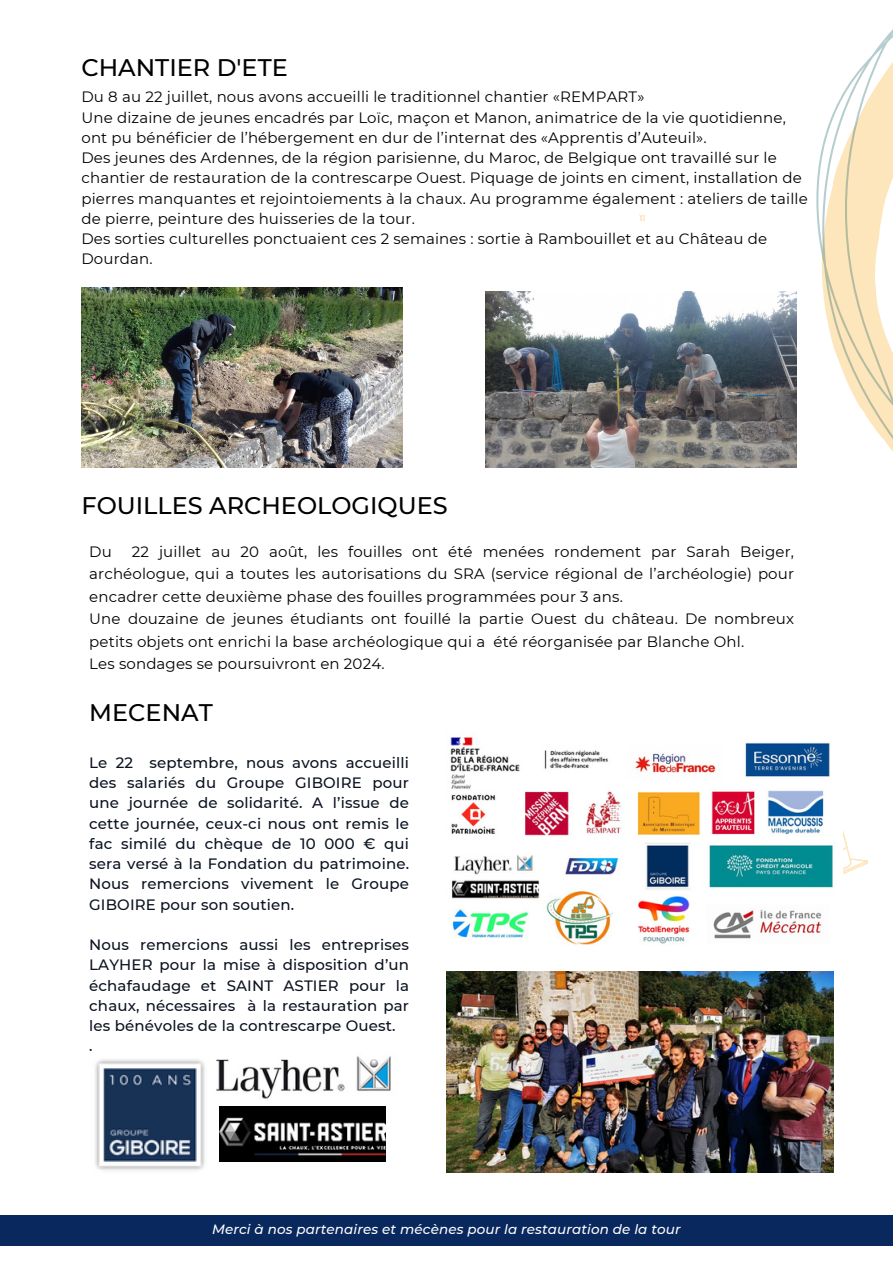
<style>
.page{position:relative;width:893px;height:1264px;background:#fff}
.page>*{position:absolute;margin:0;border:0;box-sizing:border-box;transform-origin:0 0}
.t1{font:500 24px "Montserrat";color:#000}
.t2{font:15px/20.2px "Montserrat";letter-spacing:.01em;color:#000}
.t3{font:500 15px/20.2px "Montserrat";letter-spacing:.01em;color:#0b1320;text-align:justify}
.t4{font:italic 500 13.5px "Montserrat";letter-spacing:.01em;color:#fff}
</style>
<div class="page">
<svg style="left:785px;top:30px;width:107px;height:438px"></svg>
<div style="left:0;top:1215px;width:892px;height:30px;background:#09285e"></div>
<svg style="left:639px;top:214px;width:5px;height:6px"></svg>
<svg style="left:843px;top:830px;width:24px;height:45px"></svg>
<img style="left:81px;top:287px;width:321px;height:180px">
<img style="left:485px;top:292px;width:311px;height:175px">
<img style="left:449px;top:737px;width:384px;height:208px">
<img style="left:446px;top:971px;width:387px;height:201px">
<img style="left:95px;top:1059px;width:110px;height:111px">
<img style="left:216px;top:1056px;width:175px;height:43px">
<img style="left:219px;top:1106px;width:166px;height:55px">
<p class="t1" style="left:81px;top:52px;width:208px">CHANTIER D'ETE</p>
<p class="t2" style="left:81px;top:87px;width:564px">Du 8 au 22 juillet, nous avons accueilli le traditionnel chantier «REMPART»</p>
<p class="t2" style="left:81px;top:107px;width:706px">Une dizaine de jeunes encadrés par Loïc, maçon et Manon, animatrice de la vie quotidienne, ont pu bénéficier de l’hébergement en dur de l’internat des «Apprentis d’Auteuil».</p>
<p class="t2" style="left:81px;top:148px;width:727px">Des jeunes des Ardennes, de la région parisienne, du Maroc, de Belgique ont travaillé sur le chantier de restauration de la contrescarpe Ouest. Piquage de joints en ciment, installation de pierres manquantes et rejointoiements à la chaux. Au programme également : ateliers de taille de pierre, peinture des huisseries de la tour.</p>
<p class="t2" style="left:81px;top:228px;width:687px">Des sorties culturelles ponctuaient ces 2 semaines : sortie à Rambouillet et au Château de<br>Dourdan.</p>
<p class="t1" style="left:81px;top:491px;width:367px">FOUILLES ARCHEOLOGIQUES</p>
<p class="t2" style="left:89px;top:540px;width:706px;line-height:22.5px;text-align:justify;text-indent:43px">22 juillet au 20 août, les fouilles ont été menées rondement par Sarah Beiger, archéologue, qui a toutes les autorisations du SRA (service régional de l’archéologie) pour encadrer cette deuxième phase des fouilles programmées pour 3 ans.</p>
<p class="t2" style="left:89px;top:607px;width:706px;line-height:22.5px">Une douzaine de jeunes étudiants ont fouillé la partie Ouest du château. De nombreux petits objets ont enrichi la base archéologique qui a été réorganisée par Blanche Ohl.</p>
<p class="t2" style="left:89px;top:653px;width:297px">Les sondages se poursuivront en 2024.</p>
<p class="t2" style="left:89px;top:541px;width:24px">Du</p>
<p class="t1" style="left:89px;top:697px;width:125px">MECENAT</p>
<p class="t3" style="left:89px;top:752px;width:321px">Le 22 septembre, nous avons accueilli des salariés du Groupe GIBOIRE pour une journée de solidarité. A l’issue de cette journée, ceux-ci nous ont remis le fac similé du chèque de 10 000 € qui sera versé à la Fondation du patrimoine.<br>Nous remercions vivement le Groupe GIBOIRE pour son soutien.</p>
<p class="t3" style="left:89px;top:934px;width:321px">Nous remercions aussi les entreprises LAYHER pour la mise à disposition d’un échafaudage et SAINT ASTIER pour la chaux, nécessaires à la restauration par les bénévoles de la contrescarpe Ouest.</p>
<p class="t3" style="left:89px;top:1035px;width:5px">.</p>
<p class="t4" style="left:212px;top:1221px;width:470px">Merci à nos partenaires et mécènes pour la restauration de la tour</p>
</div>
